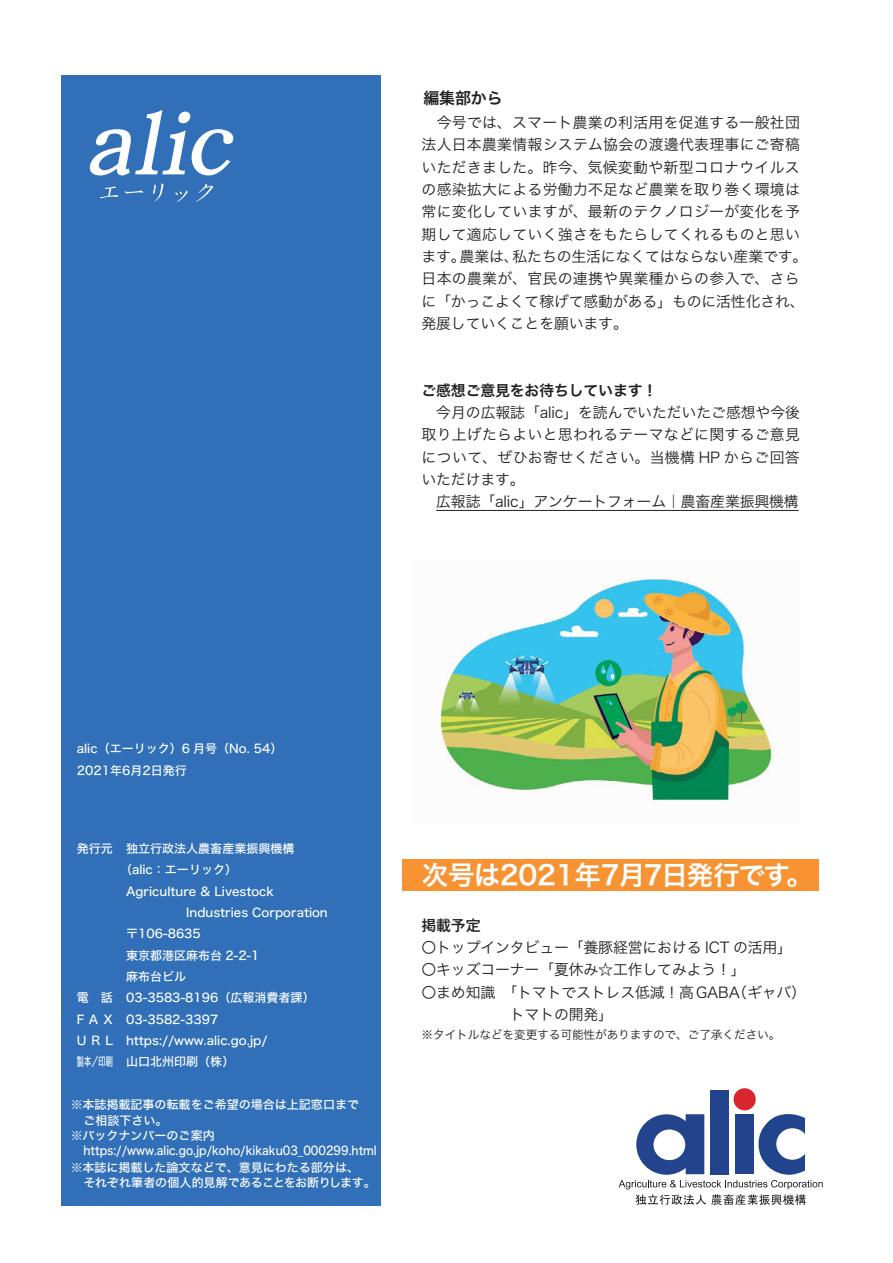
<style>
.page{position:relative;width:893px;height:1263px;background:#fff}
.page>*{position:absolute;margin:0;border:0;box-sizing:border-box;transform-origin:0 0}
.t1{font:italic 98.4px "DF Kai Sho Std W7";color:#fff}
.t2{font:26.55px "Hira Kaku Pro N W6";letter-spacing:-.025em;color:#fff}
.t3{font:15.9px "Hira Kaku Pro N W6";letter-spacing:-.01em;color:#231f20}
.t4{font:14.85px/22.4px "Hira Kaku Pro N W3";letter-spacing:.02em;color:#231f20;text-align:justify}
.t5{font:14.85px/22.4px "Hira Kaku Pro N W3";letter-spacing:-.01em;color:#231f20}
.t6{font:14.85px "Hira Kaku Pro N W6";letter-spacing:-.01em;color:#231f20}
.t7{font:500 14.85px "Gothic MB101 Pr 6 N";color:#231f20}
.t8{font:12px/21.3px "Hira Kaku Std W5";color:#fff}
.t9{font:12px/16.6px "Hira Kaku Std W5";color:#fff;scale:.91 1}
.t10{font:12px "Hira Kaku Std W5";letter-spacing:-.025em;color:#fff}
.t11{font:11.7px "Hira Kaku Pro N W3";letter-spacing:-.01em;color:#231f20}
</style>
<div class="page">
<div style="left:61px;top:75px;width:319px;height:1130px;background:#3170b8"></div>
<svg style="left:100px;top:186px;width:18px;height:12px"></svg>
<svg style="left:125px;top:190px;width:18px;height:3px"></svg>
<svg style="left:153px;top:184px;width:11px;height:18px"></svg>
<svg style="left:175px;top:191px;width:13px;height:11px"></svg>
<svg style="left:196px;top:184px;width:17px;height:18px"></svg>
<hr style="left:436px;top:510px;width:363px;height:1px;background:#231f20">
<div style="left:402px;top:859px;width:417px;height:32px;background:#f79332"></div>
<div style="left:711px;top:1089px;width:18px;height:85px;background:#21448d"></div>
<div style="left:734px;top:1088px;width:22px;height:22px;background:#d9252e;border-radius:50%"></div>
<svg style="left:619px;top:1114px;width:204px;height:91px"></svg>
<img style="left:440px;top:577px;width:333px;height:226px">
<h1 class="t1" style="left:85px;top:87px;width:167px">alic</h1>
<h3 class="t3" style="left:423px;top:83px;width:81px">編集部から</h3>
<p class="t4" style="left:421px;top:110px;width:380px">　今号では、スマート農業の利活用を促進する一般社団</p>
<p class="t4" style="left:421px;top:132px;width:380px">法人日本農業情報システム協会の渡邊代表理事にご寄稿</p>
<p class="t4" style="left:421px;top:155px;width:380px">いただきました。昨今、気候変動や新型コロナウイルス</p>
<p class="t4" style="left:421px;top:177px;width:380px">の感染拡大による労働力不足など農業を取り巻く環境は</p>
<p class="t4" style="left:421px;top:199px;width:380px">常に変化していますが、最新のテクノロジーが変化を予</p>
<p class="t4" style="left:421px;top:222px;width:380px">期して適応していく強さをもたらしてくれるものと思い</p>
<p class="t5" style="left:513px;top:244px;width:296px">私たちの生活になくてはならない産業です。</p>
<p class="t4" style="left:460px;top:244px;width:61px">農業は、</p>
<p class="t5" style="left:421px;top:244px;width:385px">ます。<br>日本の農業が、官民の連携や異業種からの参入で、さらに「かっこよくて稼げて感動がある」ものに活性化され、発展していくことを願います。</p>
<p class="t6" style="left:421px;top:377px;width:237px">ご感想ご意見をお待ちしています!</p>
<p class="t4" style="left:421px;top:400px;width:380px">　今月の広報誌「alic」を読んでいただいたご感想や今後取り上げたらよいと思われるテーマなどに関するご意見について、ぜひお寄せください。当機構 HP からご回答いただけます。</p>
<p class="t5" style="left:436px;top:490px;width:364px">広報誌「alic」アンケートフォーム｜農畜産業振興機構</p>
<p class="t8" style="left:77px;top:738px;width:207px">alic（エーリック）6 月号（No. 54(<br>2021年6月2日発行</p>
<p class="t8" style="left:126px;top:838px;width:170px">独立行政法人農畜産業振興機構</p>
<p class="t8" style="left:120px;top:859px;width:119px">（alic：エーリック(</p>
<p class="t8" style="left:126px;top:880px;width:149px">Agriculture &amp; Livestock</p>
<p class="t8" style="left:126px;top:902px;width:203px">　　　　　Industries Corporation</p>
<p class="t8" style="left:126px;top:923px;width:76px">〒106-8635</p>
<p class="t8" style="left:126px;top:944px;width:135px">東京都港区麻布台 2-2-1</p>
<p class="t8" style="left:126px;top:966px;width:62px">麻布台ビル</p>
<p class="t8" style="left:126px;top:987px;width:190px">03-3583-8196（広報消費者課(</p>
<p class="t8" style="left:126px;top:1008px;width:94px">03-3582-3397</p>
<p class="t8" style="left:126px;top:1030px;width:143px">https://www.alic.go j p. /</p>
<p class="t8" style="left:126px;top:1051px;width:110px">山口北州印刷（株(</p>
<p class="t8" style="left:71px;top:1097px;width:290px;line-height:15.3px">※本誌掲載記事の転載をご希望の場合は上記窓口まで　ご相談下さい。<br>※バックナンバーのご案内</p>
<p class="t9" style="left:71px;top:1143px;width:338px;text-indent:13px">https://www.alic.go j p. /koho/kikaku03_000299.html ※本誌に掲載した論文などで、意見にわたる部分は、</p>
<p class="t10" style="left:71px;top:1173px;width:306px">　それぞれ筆者の個人的見解であることをお断りします。</p>
<p class="t8" style="left:77px;top:838px;width:38px">発行元</p>
<p class="t8" style="left:77px;top:987px;width:38px;text-align:justify">電 話FAX URL製本／印刷</p>
<h2 class="t2" style="left:422px;top:851px;width:393px">次号は2021年7月7日発行です。</h2>
<p class="t7" style="left:421px;top:912px;width:61px">掲載予定</p>
<p class="t5" style="left:421px;top:935px;width:372px">〇トップインタビュー「養豚経営における ICT の活用「</p>
<p class="t5" style="left:421px;top:957px;width:326px">〇キッズコーナー「夏休み☆工作してみよう!「</p>
<p class="t4" style="left:732px;top:980px;width:75px">（ギャバ(</p>
<p class="t5" style="left:510px;top:980px;width:231px;text-indent:-88px">〇まめ知識「　トマトでストレス低減！高GABAトマトの開発「</p>
<p class="t11" style="left:421px;top:1024px;width:360px">※タイトルなどを変更する可能性がありますので、ご了承ください。</p>
</div>
